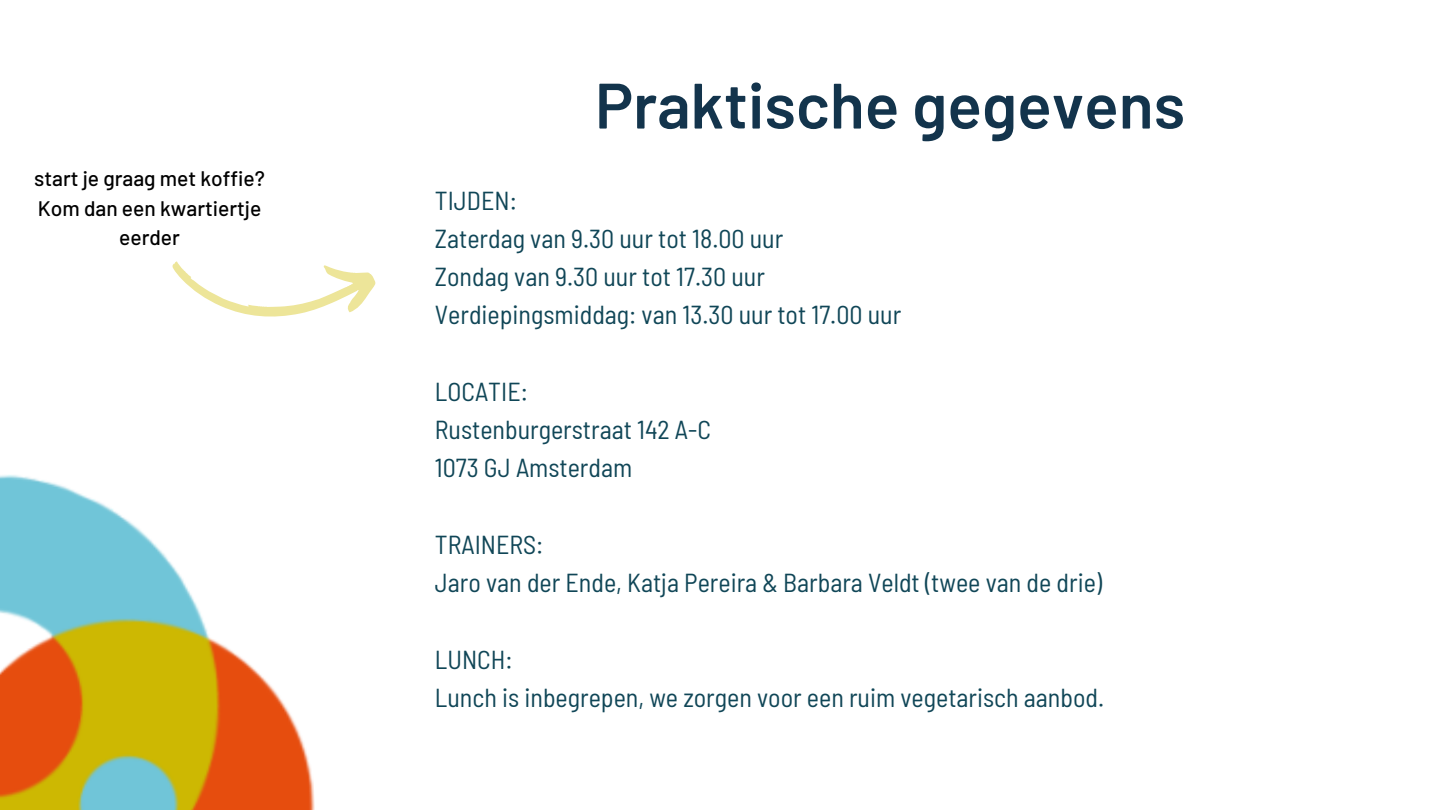
<style>
.page{position:relative;width:1440px;height:810px;background:#fff}
.page>*{position:absolute;margin:0;border:0;box-sizing:border-box;transform-origin:0 0}
.t1{font:600 64px "Barlow";color:#13344c}
.t2{font:semi-condensed 26px/38.2px "Barlow";color:#104657}
.t3{font:500 21px/29.2px "Barlow";color:#000;text-align:center}
</style>
<div class="page">
<img style="left:0;top:475px;width:315px;height:335px">
<svg style="left:172px;top:261px;width:204px;height:56px"></svg>
<p class="t3" style="left:34px;top:163px;width:232px">start je graag met koffie?<br>Kom dan een kwartiertje eerder</p>
<h1 class="t1" style="left:595px;top:65px;width:592px">Praktische gegevens</h1>
<p class="t2" style="left:435px;top:180px;width:468px">TIJDEN:<br>Zaterdag van 9.30 uur tot 18.00 uur<br>Zondag van 9.30 uur tot 17.30 uur<br>Verdiepingsmiddag: van 13.30 uur tot 17.00 uur</p>
<p class="t2" style="left:435px;top:371px;width:278px">LOCATIE:<br>Rustenburgerstraat 142 A-C<br>1073 GJ Amsterdam</p>
<p class="t2" style="left:435px;top:524px;width:669px">TRAINERS:<br>Jaro van der Ende, Katja Pereira &amp; Barbara Veldt (twee van de drie)</p>
<p class="t2" style="left:435px;top:639px;width:671px">LUNCH:<br>Lunch is inbegrepen, we zorgen voor een ruim vegetarisch aanbod.</p>
</div>
